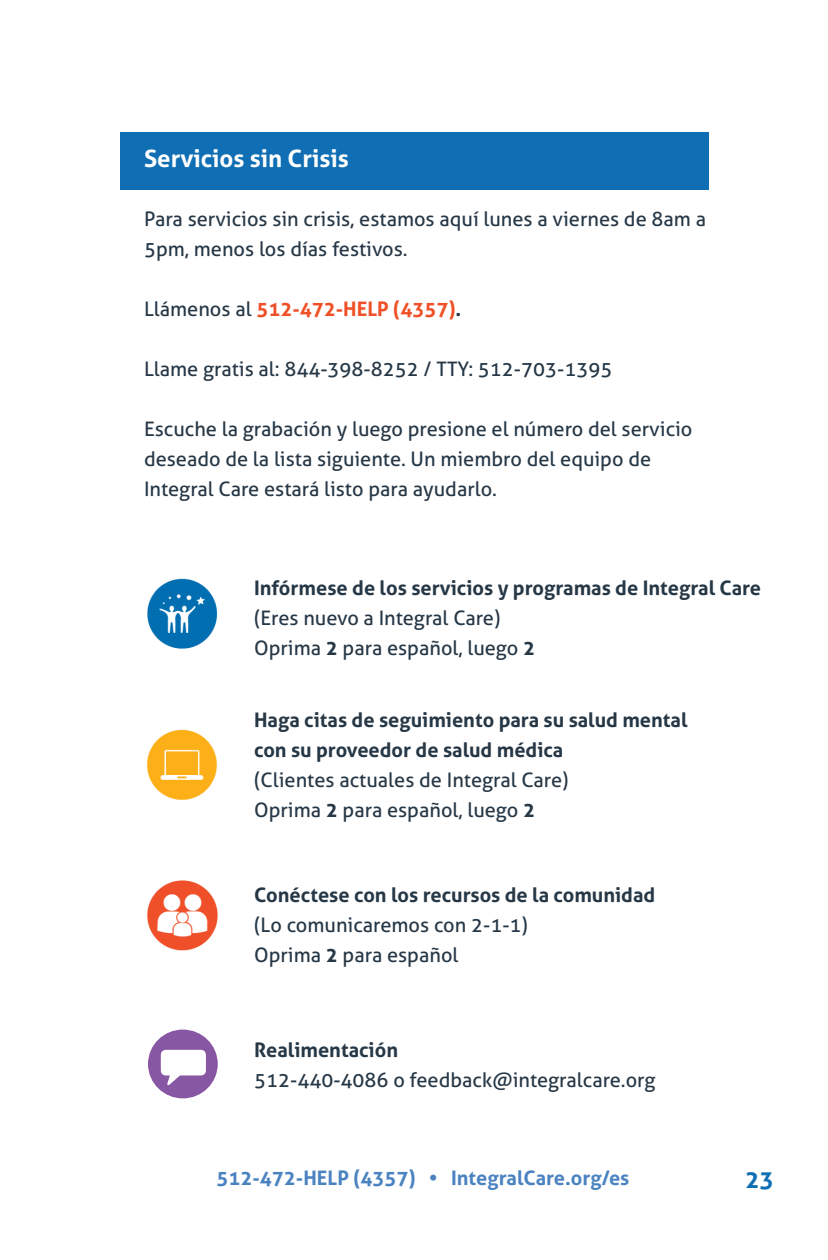
<style>
.page{position:relative;width:828px;height:1260px;background:#fff}
.page>*{position:absolute;margin:0;border:0;box-sizing:border-box;transform-origin:0 0}
.t1{font:700 24px "Aller";color:#fff}
.t2{font:700 24px "Aller";color:#106fb4}
.t3{font:20px/30px "Aller";color:#263746}
.t4{font:700 20px/30px "Aller";color:#263746}
.Normal_P{font:700 20px "Aller";color:#4b83c1}
.t5{font:700 20px "Aller";color:#f05027}
.s1{font-weight:400;color:#263746}
.s2{color:#263746}
.s3{font-weight:700}
.s4{font-weight:400}
</style>
<div class="page">
<div style="left:120px;top:132px;width:588px;height:57px;background:#106fb4"></div>
<img style="left:146px;top:729px;width:72px;height:72px">
<img style="left:147px;top:578px;width:71px;height:71px">
<img style="left:147px;top:880px;width:71px;height:71px">
<div style="left:148px;top:1030px;width:70px;height:68px;background:#8857a4;border-radius:50%"></div>
<svg style="left:161px;top:1050px;width:45px;height:35px"></svg>
<p class="t1" style="left:144px;top:143px;width:206px">Servicios sin Crisis</p>
<p class="t3" style="left:144px;top:204px;width:564px">Para servicios sin crisis, estamos aquí lunes a viernes de 8am a<br>5pm, menos los días festivos.</p>
<p class="t5" style="left:144px;top:297px;width:319px"><span class="s1">Llámenos al</span> 512-472-HELP (4357)<span class="s2">.</span></p>
<p class="t3" style="left:144px;top:354px;width:470px">Llame gratis al: 844-398-8252 / TTY: 512-703-1395</p>
<p class="t3" style="left:144px;top:414px;width:550px">Escuche la grabación y luego presione el número del servicio deseado de la lista siguiente. Un miembro del equipo de<br>Integral Care estará listo para ayudarlo.</p>
<p class="t4" style="left:254px;top:573px;width:508px">Infórmese de los servicios y programas de Integral Care</p>
<p class="t3" style="left:254px;top:603px;width:248px">(Eres nuevo a Integral Care)</p>
<p class="t3" style="left:254px;top:633px;width:282px">Oprima <span class="s3">2</span> para español, luego <span class="s3">2</span></p>
<p class="t4" style="left:254px;top:705px;width:435px">Haga citas de seguimiento para su salud mental con su proveedor de salud médica<br><span class="s4">(Clientes actuales de Integral Care)</span></p>
<p class="t3" style="left:254px;top:795px;width:282px">Oprima <span class="s3">2</span> para español, luego <span class="s3">2</span></p>
<p class="t4" style="left:254px;top:880px;width:403px">Conéctese con los recursos de la comunidad</p>
<p class="t3" style="left:254px;top:910px;width:275px">(Lo comunicaremos con 2-1-1)</p>
<p class="t3" style="left:254px;top:940px;width:206px">Oprima <span class="s3">2</span> para español</p>
<p class="t4" style="left:254px;top:1035px;width:145px">Realimentación</p>
<p class="t3" style="left:254px;top:1065px;width:403px">512-440-4086 o feedback@integralcare.org</p>
<p class="Normal_P" style="left:217px;top:1165px;width:414px">512-472-HELP (4357) • IntegralCare.org/es</p>
<p class="t2" style="left:745px;top:1164px;width:30px">23</p>
</div>
